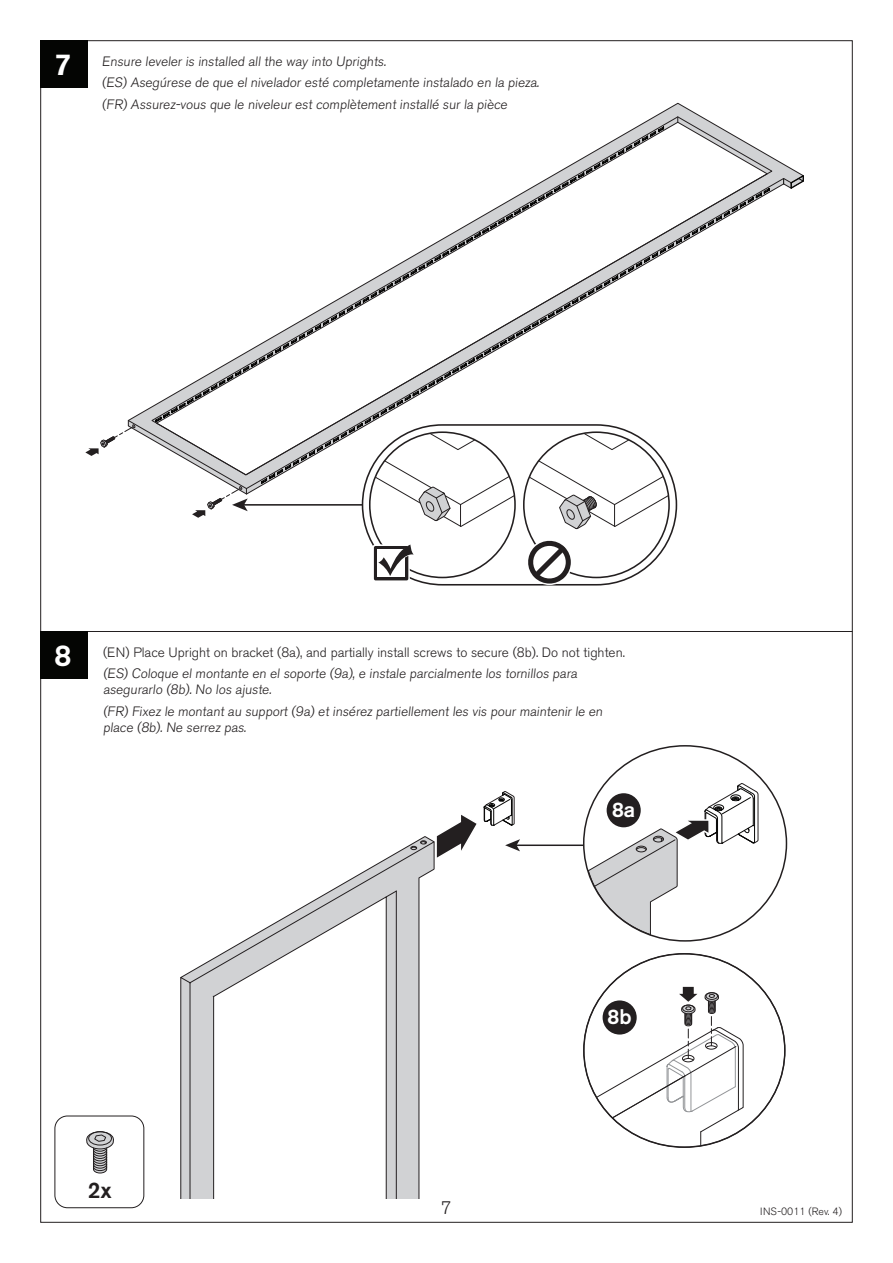
<style>
.page{position:relative;width:893px;height:1263px;background:#fff}
.page>*{position:absolute;margin:0;border:0;box-sizing:border-box;transform-origin:0 0}
.t1{font:500 30px "Akzidenz Grotesk BE";color:#fff}
.t2{font:500 22.5px "Akzidenz Grotesk BE";color:#231f20}
.t3{font:500 21px "Akzidenz Grotesk BE";color:#fff}
.t4{font:300 18px "Akzidenz Grotesk BE";color:#231f20}
.t5{font:300 13.5px/16.2px "Akzidenz Grotesk BE";color:#231f20}
.t6{font:300 10.5px "Akzidenz Grotesk BE";color:#231f20}
</style>
<div class="page">
<hr style="left:40px;top:631px;width:812px;height:1px;background:#231f20">
<div style="left:40px;top:631px;width:48px;height:48px;background:#040503"></div>
<div style="left:40px;top:41px;width:48px;height:47px;background:#040503"></div>
<svg style="left:180px;top:841px;width:255px;height:358px"></svg>
<svg style="left:410px;top:840px;width:17px;height:10px"></svg>
<svg style="left:385px;top:890px;width:12px;height:8px"></svg>
<div style="left:55px;top:1115px;width:89px;height:93px;border:1px solid #231f20;border-radius:13px"></div>
<svg style="left:86px;top:1131px;width:28px;height:43px"></svg>
<hr style="left:516px;top:844px;width:68px;height:2px;background:#231f20">
<svg style="left:436px;top:791px;width:84px;height:67px"></svg>
<svg style="left:587px;top:783px;width:172px;height:153px"></svg>
<div style="left:607px;top:793px;width:34px;height:34px;background:#231f20;border-radius:50%"></div>
<svg style="left:596px;top:987px;width:148px;height:159px"></svg>
<svg style="left:547px;top:116px;width:226px;height:62px"></svg>
<svg style="left:783px;top:175px;width:21px;height:14px"></svg>
<svg style="left:128px;top:178px;width:656px;height:311px"></svg>
<svg style="left:85px;top:424px;width:50px;height:32px"></svg>
<hr style="left:243px;top:504px;width:119px;height:2px;background:#231f20">
<svg style="left:192px;top:486px;width:56px;height:32px"></svg>
<svg style="left:429px;top:432px;width:47px;height:18px"></svg>
<div style="left:362px;top:424px;width:315px;height:161px;border:2px solid #231f20;border-radius:80px"></div>
<svg style="left:374px;top:460px;width:142px;height:67px"></svg>
<svg style="left:583px;top:432px;width:47px;height:18px"></svg>
<svg style="left:529px;top:460px;width:141px;height:70px"></svg>
<div style="left:372px;top:544px;width:38px;height:38px;border:3px solid #fff;border-radius:2px"></div>
<div style="left:374px;top:546px;width:34px;height:34px;background:#231f20;border-radius:2px"></div>
<div style="left:377px;top:549px;width:28px;height:28px;background:#fff"></div>
<svg style="left:378px;top:544px;width:36px;height:33px"></svg>
<svg style="left:523px;top:536px;width:50px;height:49px"></svg>
<p class="t1" style="left:54px;top:46px;width:18px">7</p>
<p class="t5" style="left:102px;top:53px;width:288px">Ensure leveler is installed all the way into Uprights.</p>
<p class="t5" style="left:102px;top:75px;width:441px">(ES) Asegúrese de que el nivelador esté completamente instalado en la pieza.</p>
<p class="t5" style="left:102px;top:96px;width:409px">(FR) Assurez-vous que le niveleur est complètement installé sur la pièce</p>
<p class="t1" style="left:54px;top:637px;width:18px">8</p>
<p class="t5" style="left:103px;top:644px;width:523px">(EN) Place Upright on bracket (8a), and partially install screws to secure (8b). Do not tighten.</p>
<p class="t5" style="left:103px;top:666px;width:478px">(ES) Coloque el montante en el soporte (9a), e instale parcialmente los tornillos para asegurarlo (8b). No los ajuste.</p>
<p class="t5" style="left:103px;top:703px;width:503px">(FR) Fixez le montant au support (9a) et insérez partiellement les vis pour maintenir le en place (8b). Ne serrez pas.</p>
<p class="t3" style="left:612px;top:796px;width:25px">8a</p>
<p class="t2" style="left:88px;top:1176px;width:25px">2x</p>
<p class="t3" style="left:608px;top:1003px;width:26px">8b</p>
<p class="t4" style="left:441px;top:1197px;width:12px">7</p>
<p class="t6" style="left:760px;top:1205px;width:83px">INS-0011 (Rev. 4)</p>
</div>
